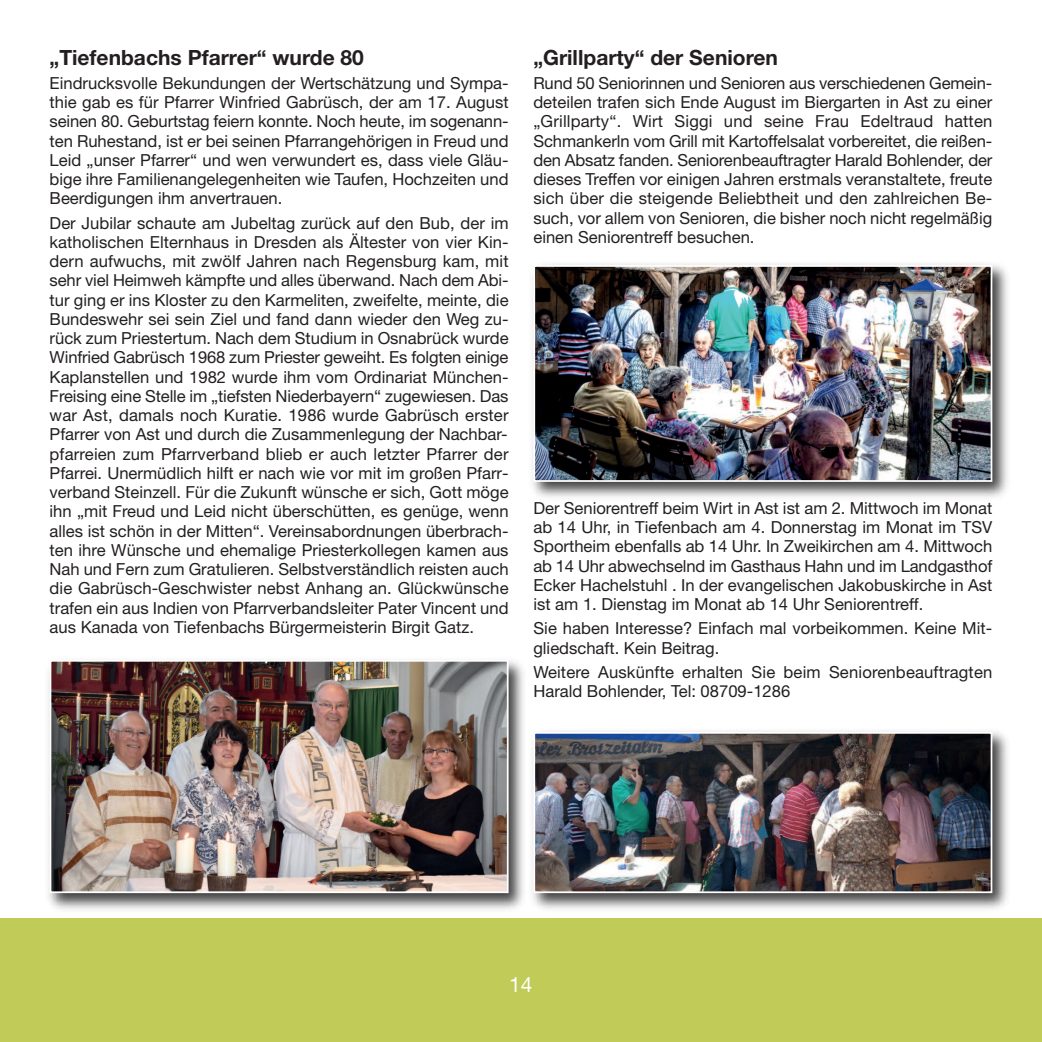
<style>
.page{position:relative;width:1042px;height:1042px;background:#fff}
.page>*{position:absolute;margin:0;border:0;box-sizing:border-box;transform-origin:0 0}
.t1{font:700 21px "Helvetica Neue";color:#231f20}
.t2{font:21px "Helvetica Neue";color:#fff}
.t3{font:16.62px/19.2px "Helvetica Neue";color:#231f20;text-align:justify}
</style>
<div class="page">
<div style="left:0;top:918px;width:1042px;height:124px;background:#c1cb57"></div>
<img style="left:48px;top:660px;width:476px;height:250px">
<img style="left:53px;top:663px;width:452px;height:227px">
<div style="left:50px;top:660px;width:458px;height:233px;border:2px solid #fff"></div>
<img style="left:532px;top:264px;width:476px;height:234px">
<img style="left:536px;top:268px;width:453px;height:211px">
<div style="left:533px;top:265px;width:459px;height:217px;border:2px solid #fff"></div>
<img style="left:532px;top:731px;width:476px;height:178px">
<img style="left:536px;top:735px;width:453px;height:155px">
<div style="left:533px;top:732px;width:459px;height:161px;border:2px solid #fff"></div>
<p class="t1" style="left:50px;top:50px;width:316px">„Tiefenbachs Pfarrer“ wurde 80</p>
<p class="t3" style="left:50px;top:75px;width:460px">Eindrucksvolle Bekundungen der Wertschätzung und Sympa&shy;thie gab es für Pfarrer Winfried Gabrüsch, der am 17. August seinen 80. Geburtstag feiern konnte. Noch heute, im sogenann&shy;ten Ruhestand, ist er bei seinen Pfarrangehörigen in Freud und Leid „unser Pfarrer“ und wen verwundert es, dass viele Gläu&shy;bige ihre Familienangelegenheiten wie Taufen, Hochzeiten und Beerdigungen ihm anvertrauen.</p>
<p class="t3" style="left:50px;top:215px;width:460px">Der Jubilar schaute am Jubeltag zurück auf den Bub, der im katholischen Elternhaus in Dresden als Ältester von vier Kin&shy;dern aufwuchs, mit zwölf Jahren nach Regensburg kam, mit sehr viel Heimweh kämpfte und alles überwand. Nach dem Abi&shy;tur ging er ins Kloster zu den Karmeliten, zweifelte, meinte, die Bundeswehr sei sein Ziel und fand dann wieder den Weg zu&shy;rück zum Priestertum. Nach dem Studium in Osnabrück wurde Winfried Gabrüsch 1968 zum Priester geweiht. Es folgten einige Kaplanstellen und 1982 wurde ihm vom Ordinariat München-Freising eine Stelle im „tiefsten Niederbayern“ zugewiesen. Das war Ast, damals noch Kuratie. 1986 wurde Gabrüsch erster Pfarrer von Ast und durch die Zusammenlegung der Nachbar&shy;pfarreien zum Pfarrverband blieb er auch letzter Pfarrer der Pfarrei. Unermüdlich hilft er nach wie vor mit im großen Pfarr&shy;verband Steinzell. Für die Zukunft wünsche er sich, Gott möge ihn „mit Freud und Leid nicht überschütten, es genüge, wenn alles ist schön in der Mitten“. Vereinsabordnungen überbrach&shy;ten ihre Wünsche und ehemalige Priesterkollegen kamen aus Nah und Fern zum Gratulieren. Selbstverständlich reisten auch die Gabrüsch-Geschwister nebst Anhang an. Glückwünsche trafen ein aus Indien von Pfarrverbandsleiter Pater Vincent und aus Kanada von Tiefenbachs Bürgermeisterin Birgit Gatz.</p>
<p class="t1" style="left:533px;top:50px;width:246px">„Grillparty“ der Senioren</p>
<p class="t3" style="left:533px;top:75px;width:460px">Rund 50 Seniorinnen und Senioren aus verschiedenen Gemein&shy;deteilen trafen sich Ende August im Biergarten in Ast zu einer „Grillparty“. Wirt Siggi und seine Frau Edeltraud hatten Schmankerln vom Grill mit Kartoffelsalat vorbereitet, die reißen&shy;den Absatz fanden. Seniorenbeauftragter Harald Bohlender, der dieses Treffen vor einigen Jahren erstmals veranstaltete, freute sich über die steigende Beliebtheit und den zahlreichen Be&shy;such, vor allem von Senioren, die bisher noch nicht regelmäßig einen Seniorentreff besuchen.</p>
<p class="t3" style="left:533px;top:500px;width:460px">Der Seniorentreff beim Wirt in Ast ist am 2. Mittwoch im Monat ab 14 Uhr, in Tiefenbach am 4. Donnerstag im Monat im TSV Sportheim ebenfalls ab 14 Uhr. In Zweikirchen am 4. Mittwoch ab 14 Uhr abwechselnd im Gasthaus Hahn und im Landgasthof Ecker Hachelstuhl . In der evangelischen Jakobuskirche in Ast ist am 1. Dienstag im Monat ab 14 Uhr Seniorentreff.</p>
<p class="t3" style="left:533px;top:620px;width:460px">Sie haben Interesse? Einfach mal vorbeikommen. Keine Mit&shy;gliedschaft. Kein Beitrag.</p>
<p class="t3" style="left:533px;top:664px;width:460px">Weitere Auskünfte erhalten Sie beim Seniorenbeauftragten<br>Harald Bohlender, Tel: 08709-1286</p>
<p class="t2" style="left:509px;top:977px;width:25px">14</p>
</div>
